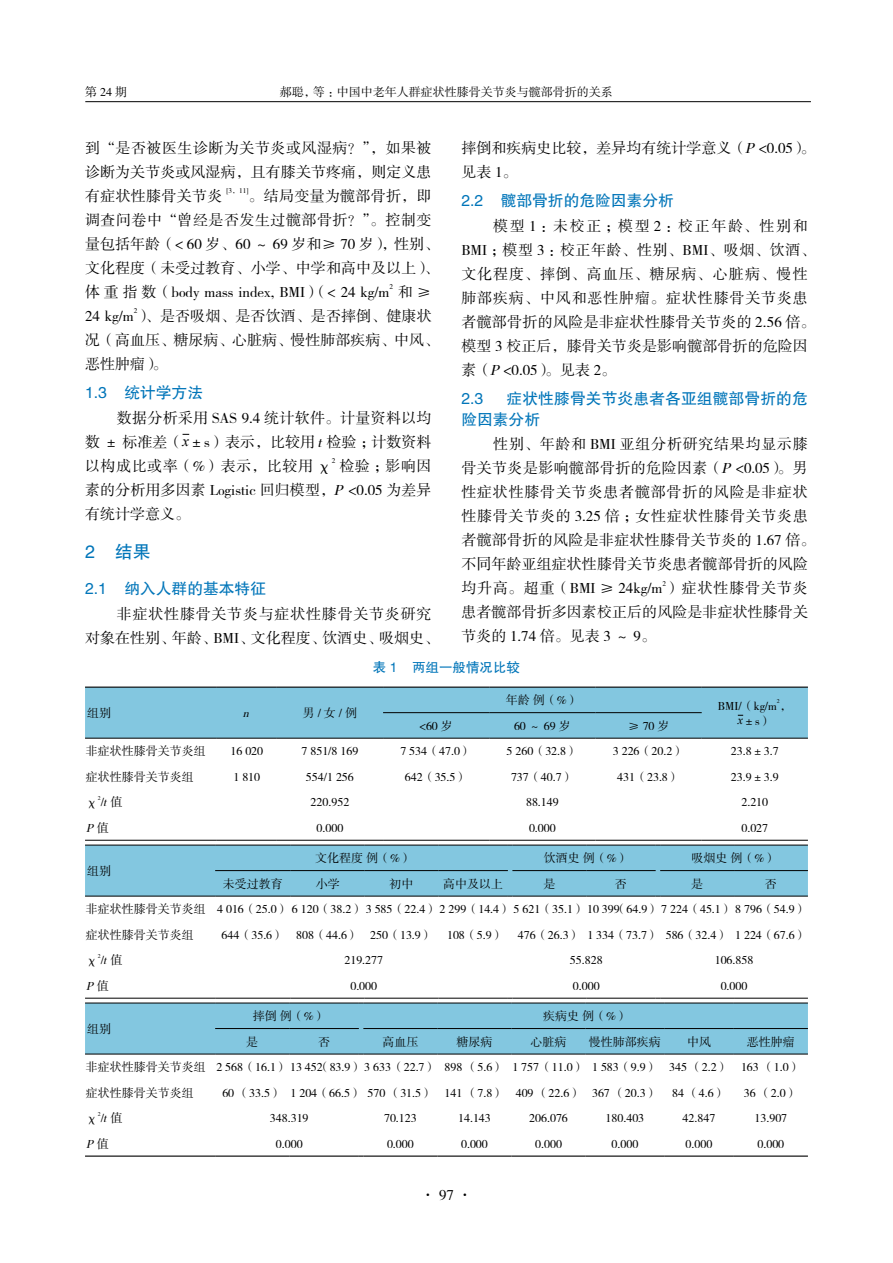
<style>
.page{position:relative;width:893px;height:1263px;background:#fff}
.page>*{position:absolute;margin:0;border:0;box-sizing:border-box;transform-origin:0 0}
.t1{font:18px "FZHTK GBK1 0";color:#0075b9}
.t2{font:15.75px/21px "FZHTK GBK1 0";color:#0075b9}
.t3{font:15px/24px "FZSSK GBK1 0";letter-spacing:.02em;color:#000}
.t4{font:15px/24px "FZSSK GBK1 0";color:#000}
.t5{font:15px/24px "FZSSK GBK1 0";letter-spacing:.05em;color:#000}
.t6{font:13.5px "FZHTK GBK1 0";color:#0075b9}
.t7{font:12px/25.5px "FZSSK GBK1 0";color:#000}
.t8{font:italic 12px "FZSSK GBK1 0";color:#000}
.t9{font:7.2px "FZSSK GBK1 0";color:#000}
.t10{font:5.85px "FZSSK GBK1 0";color:#000}
.s1{font-style:italic}
.s2{font-family:"Times New Roman";font-style:italic}
.s3{font-style:normal}
</style>
<div class="page">
<hr style="left:85px;top:101px;width:726px;height:1px;background:#000">
<hr style="left:85px;top:686px;width:132px;height:2px;background:#000">
<hr style="left:217px;top:686px;width:60px;height:2px;background:#000">
<hr style="left:277px;top:686px;width:106px;height:2px;background:#000">
<hr style="left:383px;top:686px;width:106px;height:2px;background:#000">
<hr style="left:489px;top:686px;width:106px;height:2px;background:#000">
<hr style="left:595px;top:686px;width:107px;height:2px;background:#000">
<hr style="left:702px;top:686px;width:106px;height:2px;background:#000">
<hr style="left:85px;top:738px;width:132px;height:1px;background:#000">
<hr style="left:217px;top:738px;width:60px;height:1px;background:#000">
<hr style="left:277px;top:738px;width:106px;height:1px;background:#000">
<hr style="left:383px;top:738px;width:106px;height:1px;background:#000">
<hr style="left:489px;top:738px;width:106px;height:1px;background:#000">
<hr style="left:595px;top:738px;width:107px;height:1px;background:#000">
<hr style="left:702px;top:738px;width:106px;height:1px;background:#000">
<div style="left:85px;top:687px;width:723px;height:51px;background:#83c7e0"></div>
<svg style="left:85px;top:839px;width:723px;height:58px;background:#84bed3"></svg>
<svg style="left:85px;top:1155px;width:278px;height:2px"></svg>
<hr style="left:363px;top:1155px;width:74px;height:2px;background:#000">
<hr style="left:437px;top:1155px;width:75px;height:2px;background:#000">
<hr style="left:512px;top:1155px;width:74px;height:2px;background:#000">
<hr style="left:586px;top:1155px;width:78px;height:2px;background:#000">
<hr style="left:664px;top:1155px;width:70px;height:2px;background:#000">
<hr style="left:734px;top:1155px;width:74px;height:2px;background:#000">
<svg style="left:85px;top:997px;width:723px;height:58px;background:#85bfd4"></svg>
<hr style="left:215px;top:1028px;width:74px;height:1px;background:#000">
<hr style="left:289px;top:1028px;width:70px;height:1px;background:#000">
<p class="t7" style="left:85px;top:80px;width:43px">第24期</p>
<p class="t7" style="left:280px;top:80px;width:334px">郝聪，等：中国中老年人群症状性膝骨关节炎与髋部骨折的关系</p>
<p class="t4" style="left:461px;top:137px;width:356px">摔倒和疾病史比较，差异均有统计学意义（<span class="s1">P</span>&lt;0.05）。见表 1。</p>
<h2 class="t2" style="left:461px;top:190px;width:214px">2.2 髋部骨折的危险因素分析</h2>
<p class="t3" style="left:461px;top:214px;width:356px;text-indent:32px">模型 1 ：未校正；模型 2 ：校正年龄、性别和<br>BMI ；模型 3 ：校正年龄、性别、BMI、吸烟、饮酒、文化程度、摔倒、高血压、糖尿病、心脏病、慢性肺部疾病、中风和恶性肿瘤。症状性膝骨关节炎患者髋部骨折的风险是非症状性膝骨关节炎的 2.56 倍。模型 3 校正后，膝骨关节炎是影响髋部骨折的危险因素（<span class="s1">P</span>&lt;0.05）。见表 2。</p>
<h2 class="t2" style="left:461px;top:388px;width:23px">2.3</h2>
<p class="t3" style="left:85px;top:137px;width:348px;text-align:justify">到“是否被医生诊断为关节炎或风湿病？”，如果被诊断为关节炎或风湿病，且有膝关节疼痛，则定义患有症状性膝骨关节炎</p>
<p class="t9" style="left:226px;top:187px;width:23px">[3，11]</p>
<p class="t3" style="left:85px;top:185px;width:356px;text-indent:163px">。结局变量为髋部骨折，即调查问卷中“曾经是否发生过髋部骨折？”。控制变量包括年龄（&lt; 60 岁、60 ～ 69 岁和≥ 70 岁），性别、文化程度（未受过教育、小学、中学和高中及以上）、体重指数（body mass index, BMI）（&lt; 24 kg/m</p>
<p class="t9" style="left:389px;top:283px;width:5px">2</p>
<p class="t3" style="left:85px;top:281px;width:348px;text-align:right">和 ≥<br>24 kg/m ）、是否吸烟、是否饮酒、是否摔倒、健康状</p>
<p class="t9" style="left:134px;top:307px;width:5px">2</p>
<p class="t4" style="left:85px;top:329px;width:356px">况（高血压、糖尿病、心脏病、慢性肺部疾病、中风、恶性肿瘤）。</p>
<h2 class="t2" style="left:85px;top:382px;width:120px">1.3 统计学方法</h2>
<p class="t3" style="left:85px;top:406px;width:348px;text-align:justify;text-indent:32px">数据分析采用 SAS 9.4 统计软件。计量资料以均数 ± 标准差（<span class="s2">x</span>±s）表示，比较用 <span class="s1">t</span>检验；计数资料以构成比或率（%）表示，比较用 χ</p>
<h2 class="t2" style="left:461px;top:388px;width:348px;text-indent:45px">症状性膝骨关节炎患者各亚组髋部骨折的危险因素分析</h2>
<p class="t3" style="left:461px;top:433px;width:356px;text-indent:32px">性别、年龄和 BMI 亚组分析研究结果均显示膝骨关节炎是影响髋部骨折的危险因素（<span class="s1">P</span> &lt;0.05）。男性症状性膝骨关节炎患者髋部骨折的风险是非症状性膝骨关节炎的 3.25 倍；女性症状性膝骨关节炎患者髋部骨折的风险是非症状性膝骨关节炎的 1.67 倍。不同年龄亚组症状性膝骨关节炎患者髋部骨折的风险均升高。超重（BMI ≥ 24kg/m ）症状性膝骨关节炎</p>
<p class="t9" style="left:332px;top:457px;width:5px">2</p>
<p class="t3" style="left:85px;top:454px;width:348px;text-align:justify;text-indent:254px">检验；影响因素的分析用多因素 Logistic 回归模型，<span class="s1">P</span> &lt;0.05 为差异有统计学意义。</p>
<h1 class="t1" style="left:85px;top:542px;width:67px">2 结果</h1>
<h2 class="t2" style="left:85px;top:578px;width:183px">2.1 纳入人群的基本特征</h2>
<p class="t5" style="left:85px;top:602px;width:356px;text-indent:32px">非症状性膝骨关节炎与症状性膝骨关节炎研究对象在性别、年龄、BMI、文化程度、饮酒史、吸烟史、</p>
<p class="t9" style="left:662px;top:579px;width:5px">2</p>
<p class="t3" style="left:461px;top:601px;width:348px">患者髋部骨折多因素校正后的风险是非症状性膝骨关节炎的 1.74 倍。见表 3 ～ 9。</p>
<p class="t6" style="left:373px;top:660px;width:149px">表 1 两组一般情况比较</p>
<p class="t7" style="left:87px;top:701px;width:25px">组别</p>
<p class="t8" style="left:243px;top:707px;width:11px">n</p>
<p class="t7" style="left:303px;top:701px;width:56px">男/女/例</p>
<p class="t7" style="left:506px;top:688px;width:74px">年龄 例（%）</p>
<p class="t7" style="left:718px;top:693px;width:75px">BMI/（kg/m ，</p>
<p class="t10" style="left:777px;top:698px;width:4px">2</p>
<p class="t7" style="left:419px;top:714px;width:35px">&lt;60 岁</p>
<p class="t7" style="left:514px;top:714px;width:58px">60～69岁</p>
<p class="t7" style="left:628px;top:714px;width:43px">≥70岁</p>
<p class="t7" style="left:738px;top:708px;width:35px"><span class="s2">x</span>±s）</p>
<p class="t7" style="left:86px;top:739px;width:121px">非症状性膝骨关节炎组</p>
<p class="t7" style="left:230px;top:739px;width:34px">16 020</p>
<p class="t7" style="left:302px;top:739px;width:58px">7 851/8 169</p>
<p class="t7" style="left:400px;top:739px;width:73px">7 534（47.0）</p>
<p class="t7" style="left:507px;top:739px;width:73px">5 260（32.8）</p>
<p class="t7" style="left:613px;top:739px;width:73px">3 226（20.2）</p>
<p class="t7" style="left:731px;top:739px;width:49px">23.8±3.7</p>
<p class="t7" style="left:86px;top:765px;width:109px">症状性膝骨关节炎组</p>
<p class="t7" style="left:233px;top:765px;width:28px">1 810</p>
<p class="t7" style="left:306px;top:765px;width:49px">554/1 256</p>
<p class="t7" style="left:405px;top:765px;width:64px">642（35.5）</p>
<p class="t7" style="left:511px;top:765px;width:64px">737（40.7）</p>
<p class="t7" style="left:617px;top:765px;width:64px">431（23.8）</p>
<p class="t7" style="left:731px;top:765px;width:49px">23.9±3.9</p>
<p class="t7" style="left:86px;top:790px;width:38px">χ /<span class="s1">t</span>值</p>
<p class="t10" style="left:98px;top:795px;width:4px">2</p>
<p class="t7" style="left:311px;top:790px;width:40px">220.952</p>
<p class="t7" style="left:526px;top:790px;width:34px">88.149</p>
<p class="t7" style="left:741px;top:790px;width:28px">2.210</p>
<p class="t8" style="left:86px;top:821px;width:24px">P<span class="s3">值</span></p>
<p class="t7" style="left:317px;top:816px;width:28px">0.000</p>
<p class="t7" style="left:529px;top:816px;width:28px">0.000</p>
<p class="t7" style="left:741px;top:816px;width:28px">0.027</p>
<p class="t7" style="left:87px;top:859px;width:25px">组别</p>
<p class="t7" style="left:315px;top:846px;width:98px">文化程度 例（%）</p>
<p class="t7" style="left:544px;top:846px;width:86px">饮酒史 例（%）</p>
<p class="t7" style="left:692px;top:846px;width:86px">吸烟史 例（%）</p>
<p class="t7" style="left:223px;top:871px;width:61px">未受过教育</p>
<p class="t7" style="left:316px;top:871px;width:25px">小学</p>
<p class="t7" style="left:390px;top:871px;width:25px">初中</p>
<p class="t7" style="left:443px;top:871px;width:61px">高中及以上</p>
<p class="t7" style="left:543px;top:871px;width:13px">是</p>
<p class="t7" style="left:615px;top:871px;width:13px">否</p>
<p class="t7" style="left:691px;top:871px;width:13px">是</p>
<p class="t7" style="left:86px;top:871px;width:722px;text-indent:679px">否<br>非症状性膝骨关节炎组 4 016（25.0） 6 120（38.2） 3 585（22.4） 2 299（14.4） 5 621（35.1） 10 399（64.9） 7 224（45.1） 8 796（54.9）症状性膝骨关节炎组</p>
<p class="t7" style="left:222px;top:922px;width:587px">644（35.6） 808（44.6） 250（13.9） 108（5.9） 476（26.3） 1 334（73.7） 586（32.4） 1 224（67.6）</p>
<p class="t10" style="left:98px;top:953px;width:4px">2</p>
<p class="t7" style="left:344px;top:948px;width:40px">219.277</p>
<p class="t7" style="left:570px;top:948px;width:34px">55.828</p>
<p class="t7" style="left:715px;top:948px;width:40px">106.858</p>
<p class="t8" style="left:86px;top:979px;width:24px">P<span class="s3">值</span></p>
<p class="t7" style="left:350px;top:974px;width:28px">0.000</p>
<p class="t7" style="left:573px;top:974px;width:28px">0.000</p>
<p class="t7" style="left:721px;top:974px;width:28px">0.000</p>
<p class="t7" style="left:87px;top:1017px;width:25px">组别</p>
<p class="t7" style="left:86px;top:948px;width:38px">χ /<span class="s1">t</span>值</p>
<p class="t7" style="left:253px;top:1004px;width:74px">摔倒 例（%）</p>
<p class="t7" style="left:543px;top:1004px;width:86px">疾病史 例（%）</p>
<p class="t7" style="left:246px;top:1029px;width:13px">是</p>
<p class="t7" style="left:318px;top:1029px;width:13px">否</p>
<p class="t7" style="left:382px;top:1029px;width:38px">高血压</p>
<p class="t7" style="left:456px;top:1029px;width:37px">糖尿病</p>
<p class="t7" style="left:531px;top:1029px;width:37px">心脏病</p>
<p class="t7" style="left:589px;top:1029px;width:73px">慢性肺部疾病</p>
<p class="t7" style="left:687px;top:1029px;width:25px">中风</p>
<p class="t7" style="left:86px;top:1029px;width:716px;text-indent:661px">恶性肿瘤非症状性膝骨关节炎组 2 568（16.1） 13 452（83.9）3 633 （22.7） 898 （5.6） 1 757 （11.0） 1 583（9.9） 345 （2.2） 163 （1.0）症状性膝骨关节炎组</p>
<p class="t7" style="left:222px;top:1080px;width:505px">60 （33.5） 1 204（66.5） 570 （31.5） 141 （7.8） 409 （22.6） 367 （20.3） 84 （4.6）</p>
<p class="t7" style="left:744px;top:1080px;width:55px">36 （2.0）</p>
<p class="t10" style="left:98px;top:1111px;width:4px">2</p>
<p class="t7" style="left:270px;top:1106px;width:40px">348.319</p>
<p class="t7" style="left:384px;top:1106px;width:34px">70.123</p>
<p class="t7" style="left:458px;top:1106px;width:34px">14.143</p>
<p class="t7" style="left:529px;top:1106px;width:40px">206.076</p>
<p class="t7" style="left:606px;top:1106px;width:40px">180.403</p>
<p class="t7" style="left:683px;top:1106px;width:34px">42.847</p>
<p class="t7" style="left:754px;top:1106px;width:34px">13.907</p>
<p class="t8" style="left:86px;top:1137px;width:24px">P<span class="s3">值</span></p>
<p class="t7" style="left:276px;top:1131px;width:28px">0.000</p>
<p class="t7" style="left:387px;top:1131px;width:28px">0.000</p>
<p class="t7" style="left:461px;top:1131px;width:28px">0.000</p>
<p class="t7" style="left:535px;top:1131px;width:28px">0.000</p>
<p class="t7" style="left:611px;top:1131px;width:28px">0.000</p>
<p class="t7" style="left:686px;top:1131px;width:28px">0.000</p>
<p class="t7" style="left:757px;top:1131px;width:28px">0.000</p>
<p class="t7" style="left:86px;top:1106px;width:38px">χ /<span class="s1">t</span>值</p>
<p class="t3" style="left:420px;top:1183px;width:54px">· 97 ·</p>
</div>
